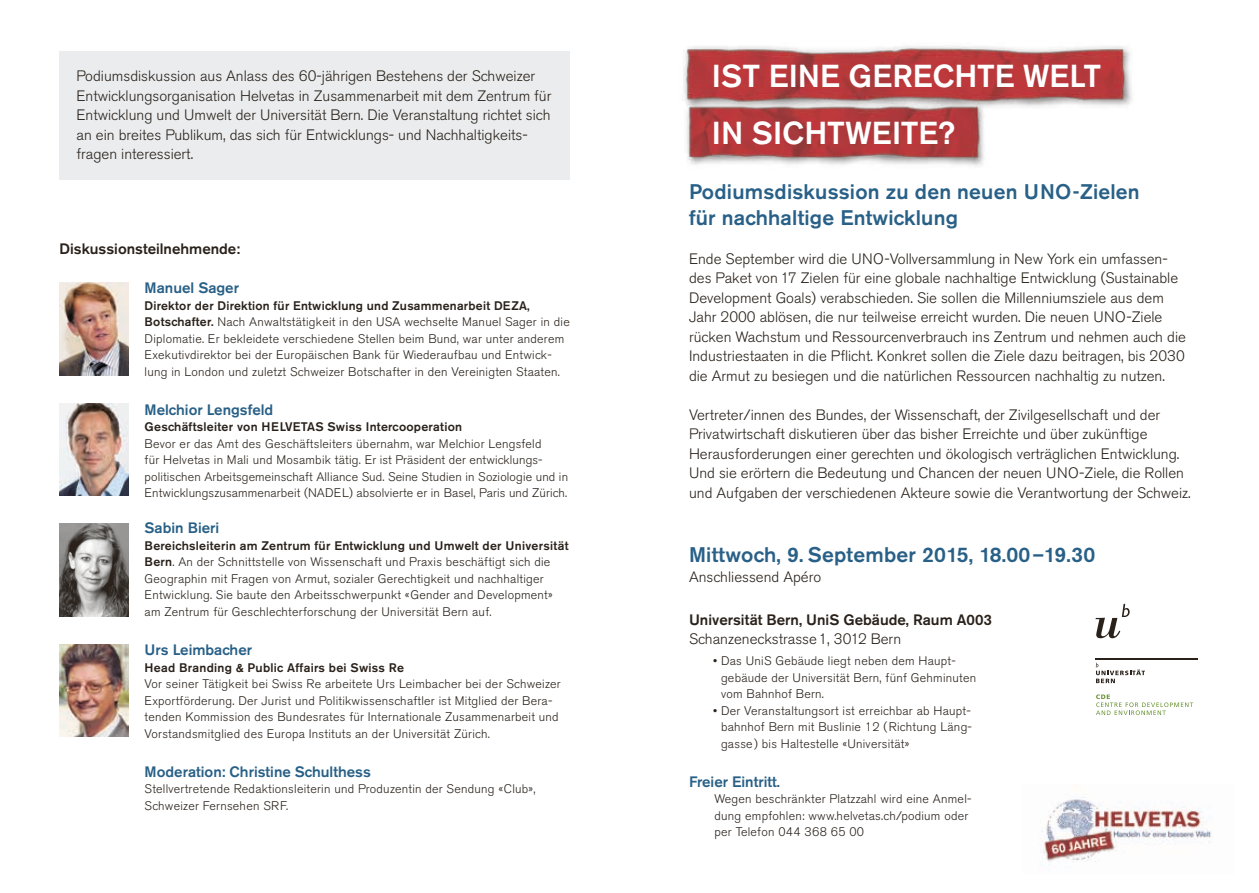
<style>
.page{position:relative;width:1259px;height:893px;background:#fff}
.page>*{position:absolute;margin:0;border:0;box-sizing:border-box;transform-origin:0 0}
.t1{font:500 31.5px/56.6px "Akzidenz Grotesk BE";letter-spacing:.005em;color:#fff}
.t2{font:500 21px/25.3px "Akzidenz Grotesk BE";letter-spacing:.01em;color:#286087}
.t3{font:300 15px/19.5px "Akzidenz Grotesk BE";color:#29211a}
.t4{font:500 15px "Akzidenz Grotesk BE";color:#286087}
.t5{font:500 15px "Akzidenz Grotesk BE";color:#29211a}
.t6{font:300 12.3px/16.5px "Akzidenz Grotesk BE";letter-spacing:.02em;color:#29211a}
.t7{font:500 12.3px "Akzidenz Grotesk BE";letter-spacing:.02em;color:#29211a}
.s1{font-weight:500}
.s2{font-weight:400}
</style>
<div class="page">
<div style="left:60px;top:51px;width:510px;height:129px;background:#eaecee"></div>
<img style="left:60px;top:283px;width:68px;height:92px">
<img style="left:60px;top:403px;width:68px;height:93px">
<img style="left:60px;top:524px;width:68px;height:92px">
<img style="left:60px;top:644px;width:68px;height:93px">
<img style="left:684px;top:45px;width:448px;height:49px">
<img style="left:685px;top:94px;width:447px;height:72px">
<svg style="left:1095px;top:604px;width:34px;height:34px"></svg>
<hr style="left:1095px;top:658px;width:103px;height:1px;background:#29211a">
<svg style="left:1095px;top:663px;width:50px;height:20px"></svg>
<svg style="left:1096px;top:694px;width:97px;height:21px"></svg>
<img style="left:1041px;top:797px;width:171px;height:69px">
<p class="t3" style="left:77px;top:67px;width:476px">Podiumsdiskussion aus Anlass des 60-jährigen Bestehens der Schweizer Entwicklungsorganisation Helvetas in Zusammenarbeit mit dem Zentrum für Entwicklung und Umwelt der Universität Bern. Die Veranstaltung richtet sich an ein breites Publikum, das sich für Entwicklungs- und Nachhaltigkeits&shy;fragen interessiert.</p>
<p class="t5" style="left:60px;top:240px;width:182px">Diskussionsteilnehmende:</p>
<p class="t4" style="left:145px;top:279px;width:96px">Manuel Sager</p>
<p class="t6" style="left:145px;top:298px;width:427px"><span class="s1">Direktor der Direktion für Entwicklung und Zusammenarbeit DEZA, Botschafter.</span> Nach Anwaltstätigkeit in den USA wechselte Manuel Sager in die Diplomatie. Er bekleidete verschiedene Stellen beim Bund, war unter anderem Exekutivdirektor bei der Europäischen Bank für Wiederaufbau und Entwick&shy;lung in London und zuletzt Schweizer Botschafter in den Vereinigten Staaten.</p>
<p class="t4" style="left:145px;top:401px;width:130px">Melchior Lengsfeld</p>
<p class="t7" style="left:145px;top:420px;width:319px">Geschäftsleiter von HELVETAS Swiss Intercooperation</p>
<p class="t6" style="left:145px;top:436px;width:425px">Bevor er das Amt des Geschäftsleiters übernahm, war Melchior Lengsfeld<br>für Helvetas in Mali und Mosambik tätig. Er ist Präsident der entwicklungs&shy;politischen Arbeitsgemeinschaft Alliance Sud. Seine Studien in Soziologie und in Entwicklungszusammenarbeit (NADEL) absolvierte er in Basel, Paris und Zürich.</p>
<p class="t4" style="left:145px;top:519px;width:76px">Sabin Bieri</p>
<p class="t6" style="left:145px;top:538px;width:425px"><span class="s1">Bereichsleiterin am Zentrum für Entwicklung und Umwelt der Universität Bern</span>. An der Schnittstelle von Wissenschaft und Praxis beschäftigt sich die Geographin mit Fragen von Armut, sozialer Gerechtigkeit und nachhaltiger Entwicklung. Sie baute den Arbeitsschwerpunkt «Gender and Development» am Zentrum für Geschlechterforschung der Universität Bern auf.</p>
<p class="t4" style="left:145px;top:641px;width:109px">Urs Leimbacher</p>
<p class="t7" style="left:145px;top:660px;width:261px">Head Branding &amp; Public Affairs bei Swiss Re</p>
<p class="t6" style="left:145px;top:676px;width:417px">Vor seiner Tätigkeit bei Swiss Re arbeitete Urs Leimbacher bei der Schweizer Exportförderung. Der Jurist und Politikwissenschaftler ist Mitglied der Bera&shy;tenden Kommission des Bundesrates für Internationale Zusammenarbeit und Vorstandsmitglied des Europa Instituts an der Universität Zürich.</p>
<p class="t4" style="left:145px;top:762px;width:228px">Moderation: Christine Schulthess</p>
<p class="t6" style="left:145px;top:781px;width:392px">Stellvertretende Redaktionsleiterin und Produzentin der Sendung «Club»,<br>Schweizer Fernsehen SRF.</p>
<h1 class="t1" style="left:712px;top:48px;width:391px">IST EINE GERECHTE WELT<br>IN SICHTWEITE?</h1>
<h2 class="t2" style="left:689px;top:179px;width:452px">Podiumsdiskussion zu den neuen UNO-Zielen für nachhaltige Entwicklung</h2>
<p class="t3" style="left:689px;top:249px;width:498px">Ende September wird die UNO-Vollversammlung in New York ein umfassen&shy;des Paket von 17 Zielen für eine globale nachhaltige Entwicklung (Sustainable Development Goals) verabschieden. Sie sollen die Millenniumsziele aus dem Jahr 2000 ablösen, die nur teilweise erreicht wurden. Die neuen UNO-Ziele rücken Wachstum und Ressourcenverbrauch ins Zentrum und nehmen auch die Industriestaaten in die Pflicht. Konkret sollen die Ziele dazu beitragen, bis 2030 die Armut zu besiegen und die natürlichen Ressourcen nachhaltig zu nutzen.</p>
<p class="t3" style="left:689px;top:405px;width:503px">Vertreter/innen des Bundes, der Wissenschaft, der Zivilgesellschaft und der Privatwirtschaft diskutieren über das bisher Erreichte und über zukünftige Herausforderungen einer gerechten und ökologisch verträglichen Entwicklung.<br>Und sie erörtern die Bedeutung und Chancen der neuen UNO-Ziele, die Rollen und Aufgaben der verschiedenen Akteure sowie die Verantwortung der Schweiz.</p>
<h2 class="t2" style="left:689px;top:542px;width:408px">Mittwoch, 9. September 2015, 18.00–19.30</h2>
<p class="t3" style="left:689px;top:567px;width:134px">Anschliessend Apéro</p>
<p class="t5" style="left:689px;top:610px;width:304px">Universität Bern, UniS Gebäude, Raum A003</p>
<p class="t3" style="left:689px;top:630px;width:214px">Schanzeneckstrasse 1, 3012 Bern</p>
<p class="t6" style="left:721px;top:653px;width:257px;text-indent:-8px"><span class="s2">•</span> Das UniS Gebäude liegt neben dem Haupt&shy;gebäude der Universität Bern, fünf Gehminuten vom Bahnhof Bern.</p>
<p class="t6" style="left:721px;top:702px;width:252px;text-align:justify;text-indent:-8px"><span class="s2">•</span> Der Veranstaltungsort ist erreichbar ab Haupt&shy;bahnhof Bern mit Buslinie 12 (Richtung Läng&shy;gasse) bis Haltestelle «Universität»</p>
<p class="t4" style="left:689px;top:772px;width:92px">Freier Eintritt.</p>
<p class="t6" style="left:714px;top:791px;width:258px">Wegen beschränkter Platzzahl wird eine Anmel&shy;dung empfohlen: www.helvetas.ch/podium oder per Telefon 044 368 65 00</p>
</div>
